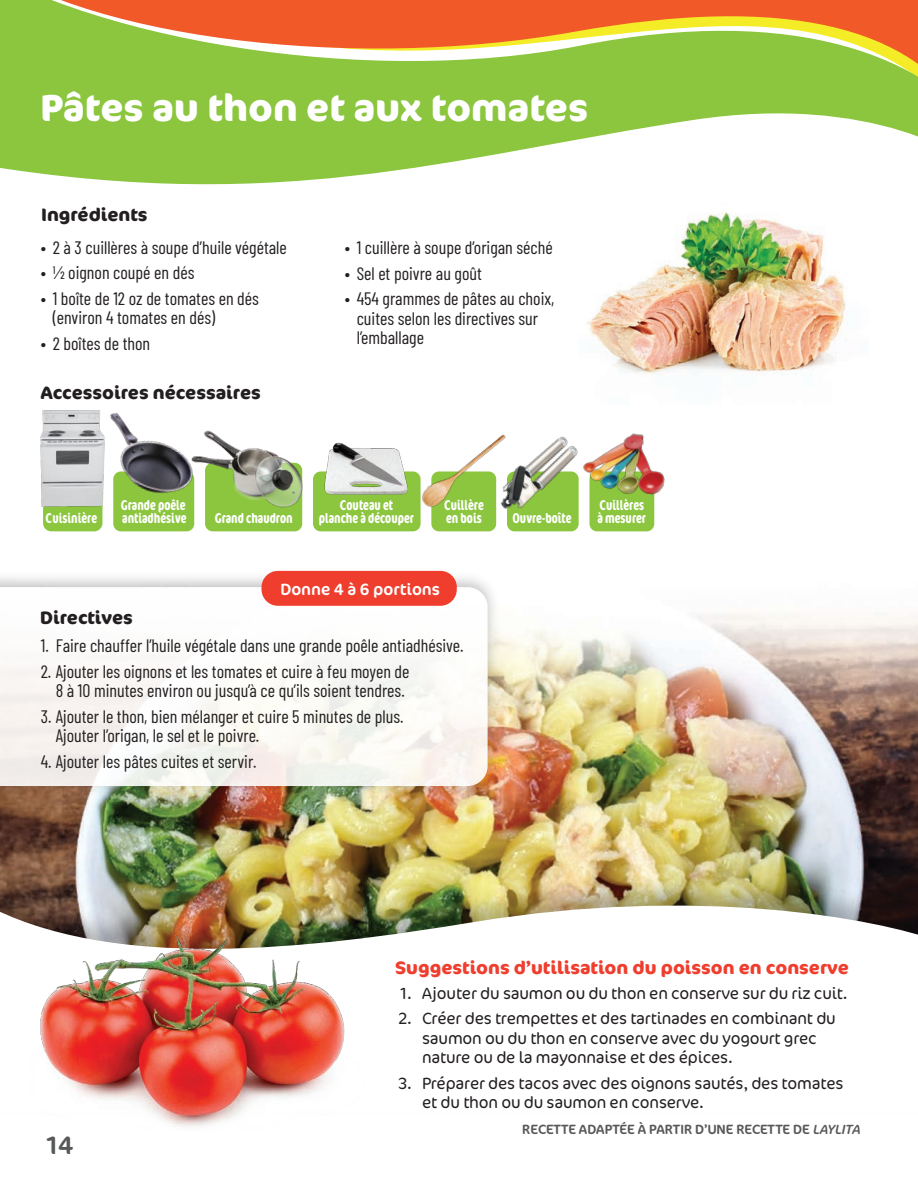
<style>
.page{position:relative;width:918px;height:1188px;background:#fff}
.page>*{position:absolute;margin:0;border:0;box-sizing:border-box;transform-origin:0 0}
.Nom_recette{font:700 37.5px "Cocon Pro";color:#fff}
.t1{font:25.5px "Cocon Pro";color:#57585a}
.t2{font:18px/19.5px "Barlow Condensed";color:#231f20}
.t3{font:700 18px "Cocon Pro";color:#231f20}
.t4{font:700 18px "Cocon Pro";color:#ef3e2e}
.t5{font:300 16.5px/19.5px "Cocon Pro";letter-spacing:-.01em;color:#231f20}
.t6{font:16.5px "Cocon Pro";color:#fff}
.t7{font:14.25px/13.5px "Cocon Pro Bold Excon";color:#fff}
.t8{font:13.5px "Cocon Pro";color:#57585a}
.s1{font-style:italic}
</style>
<div class="page">
<img style="left:0;top:0;width:918px;height:1127px">
<p class="Nom_recette" style="left:40px;top:82px;width:549px">Pâtes au thon et aux tomates</p>
<p class="t3" style="left:41px;top:203px;width:108px">Ingrédients</p>
<p class="t2" style="left:41px;top:236px;width:248px">• 2 à 3 cuillères à soupe d’huile végétale</p>
<p class="t2" style="left:41px;top:262px;width:155px">• ½ oignon coupé en dés</p>
<p class="t2" style="left:53px;top:287px;width:208px;text-indent:-12px">• 1 boîte de 12 oz de tomates en dés (environ 4 tomates en dés)</p>
<p class="t2" style="left:41px;top:332px;width:111px">• 2 boîtes de thon</p>
<p class="t3" style="left:41px;top:380px;width:222px">Accessoires nécessaires</p>
<p class="t2" style="left:345px;top:237px;width:210px">• 1 cuillère à soupe d’origan séché</p>
<p class="t2" style="left:345px;top:262px;width:139px">• Sel et poivre au goût</p>
<p class="t2" style="left:357px;top:288px;width:199px;text-indent:-12px">• 454 grammes de pâtes au choix, cuites selon les directives sur l’emballage</p>
<p class="t7" style="left:121px;top:498px;width:67px">Grande poêle antiadhésive</p>
<p class="t7" style="left:46px;top:511px;width:53px">Cuisinière</p>
<p class="t7" style="left:215px;top:511px;width:79px">Grand chaudron</p>
<p class="t7" style="left:319px;top:498px;width:96px;text-align:center">Couteau et planche à découper</p>
<p class="t7" style="left:444px;top:498px;width:41px">Cuillère en bois</p>
<p class="t3" style="left:40px;top:605px;width:94px">Directives</p>
<p class="t6" style="left:280px;top:578px;width:161px">Donne 4 à 6 portions</p>
<p class="t2" style="left:41px;top:635px;width:424px">1. Faire chauffer l’huile végétale dans une grande poêle antiadhésive.</p>
<p class="t2" style="left:41px;top:660px;width:370px;text-align:center">2. Ajouter les oignons et les tomates et cuire à feu moyen de<br>8 à 10 minutes environ ou jusqu’à ce qu’ils soient tendres.</p>
<p class="t2" style="left:56px;top:705px;width:349px;text-indent:-15px">3. Ajouter le thon, bien mélanger et cuire 5 minutes de plus.<br>Ajouter l’origan, le sel et le poivre.</p>
<p class="t2" style="left:41px;top:750px;width:217px">4. Ajouter les pâtes cuites et servir.</p>
<p class="t7" style="left:512px;top:511px;width:61px">Ouvre-boîte</p>
<p class="t7" style="left:597px;top:498px;width:50px">Cuillères à mesurer</p>
<p class="t4" style="left:395px;top:955px;width:455px">Suggestions d’utilisation du poisson en conserve</p>
<p class="t5" style="left:398px;top:983px;width:451px">1. Ajouter du saumon ou du thon en conserve sur du riz cuit.</p>
<p class="t5" style="left:422px;top:1009px;width:415px;text-indent:-24px">2. Créer des trempettes et des tartinades en combinant du saumon ou du thon en conserve avec du yogourt grec nature ou de la mayonnaise et des épices.</p>
<p class="t5" style="left:422px;top:1073px;width:423px;text-indent:-24px">3. Préparer des tacos avec des oignons sautés, des tomates et du thon ou du saumon en conserve.</p>
<h2 class="t1" style="left:43px;top:1128px;width:32px">14</h2>
<p class="t8" style="left:522px;top:1121px;width:339px">RECETTE ADAPTÉE À PARTIR D’UNE RECETTE DE <span class="s1">LAYLITA</span></p>
</div>
